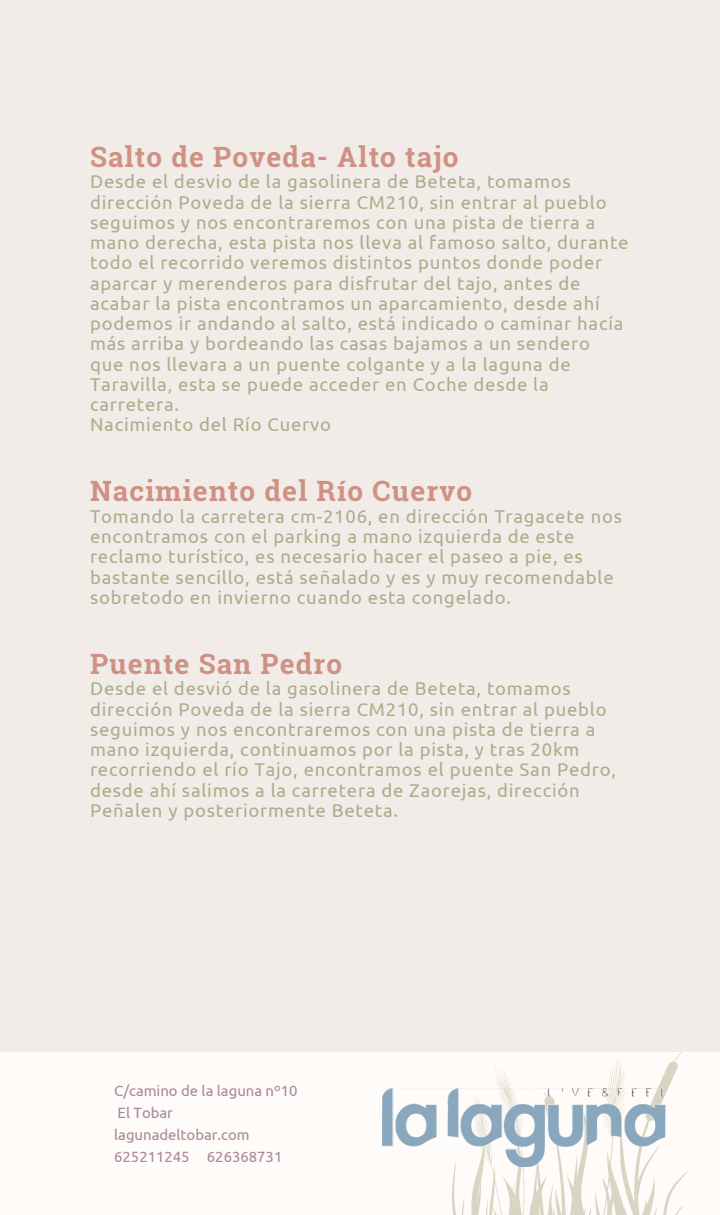
<style>
.page{position:relative;width:720px;height:1215px;background:#fff}
.page>*{position:absolute;margin:0;border:0;box-sizing:border-box;transform-origin:0 0}
.t1{font:700 28px "Roboto Slab";letter-spacing:.045em;color:#cf9183}
.t2{font:18.5px/20.2px "Ubuntu";letter-spacing:.04em;color:#aaae8b}
.t3{font:14.9px "Ubuntu";color:#a8879d}
</style>
<div class="page">
<div style="left:0;top:0;width:720px;height:1052px;background:#f1ece8"></div>
<div style="left:0;top:1058px;width:720px;height:157px;background:#fffbf8"></div>
<svg style="left:452px;top:1052px;width:237px;height:163px"></svg>
<img style="left:383px;top:1088px;width:284px;height:78px">
<p class="t1" style="left:90px;top:138px;width:370px">Salto de Poveda- Alto tajo</p>
<p class="t2" style="left:90px;top:171px;width:540px">Desde el desvio de la gasolinera de Beteta, tomamos dirección Poveda de la sierra CM210, sin entrar al pueblo seguimos y nos encontraremos con una pista de tierra a mano derecha, esta pista nos lleva al famoso salto, durante todo el recorrido veremos distintos puntos donde poder aparcar y merenderos para disfrutar del tajo, antes de acabar la pista encontramos un aparcamiento, desde ahí podemos ir andando al salto, está indicado o caminar hacía más arriba y bordeando las casas bajamos a un sendero<br>que nos llevara a un puente colgante y a la laguna de Taravilla, esta se puede acceder en Coche desde la carretera.</p>
<p class="t2" style="left:90px;top:414px;width:243px">Nacimiento del Río Cuervo</p>
<p class="t1" style="left:90px;top:472px;width:384px">Nacimiento del Río Cuervo</p>
<p class="t2" style="left:90px;top:506px;width:534px">Tomando la carretera cm-2106, en dirección Tragacete nos encontramos con el parking a mano izquierda de este reclamo turístico, es necesario hacer el paseo a pie, es bastante sencillo, está señalado y es y muy recomendable sobretodo en invierno cuando esta congelado.</p>
<p class="t1" style="left:90px;top:645px;width:254px">Puente San Pedro</p>
<p class="t2" style="left:90px;top:678px;width:528px">Desde el desvió de la gasolinera de Beteta, tomamos dirección Poveda de la sierra CM210, sin entrar al pueblo seguimos y nos encontraremos con una pista de tierra a mano izquierda, continuamos por la pista, y tras 20km recorriendo el río Tajo, encontramos el puente San Pedro, desde ahí salimos a la carretera de Zaorejas, dirección Peñalen y posteriormente Beteta.</p>
<p class="t3" style="left:114px;top:1082px;width:185px">C/camino de la laguna nº10</p>
<p class="t3" style="left:118px;top:1104px;width:57px">El Tobar</p>
<p class="t3" style="left:114px;top:1126px;width:137px">lagunadeltobar.com</p>
<p class="t3" style="left:114px;top:1149px;width:170px">625211245 626368731</p>
</div>
